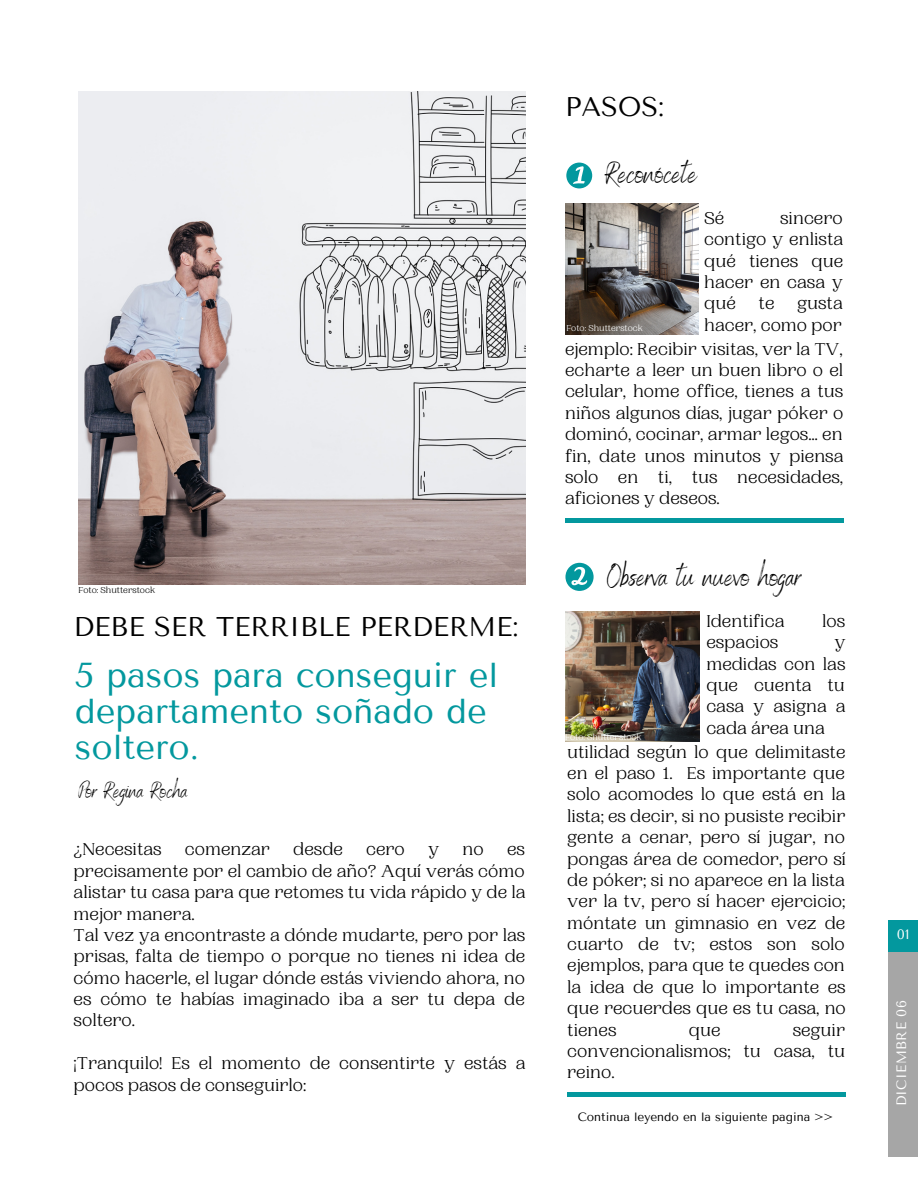
<style>
.page{position:relative;width:918px;height:1188px;background:#fff}
.page>*{position:absolute;margin:0;border:0;box-sizing:border-box;transform-origin:0 0}
.t1{font:34.5px/36px "Tenor Sans";color:#03989e}
.t2{font:30px "Benedict";color:#000}
.t3{font:27px "Tenor Sans";color:#000}
.t4{font:22.5px "Benedict";color:#000}
.t5{font:18px/21.3px "PP Woodland";color:#000;text-align:justify}
.t6{font:13.65px "Tenor Sans";letter-spacing:.03em;color:#fff}
.t7{font:12px "Tenor Sans";color:#000}
.t8{font:9px "PP Woodland";color:#fff}
.t9{font:9px "PP Woodland";color:#000}
</style>
<div class="page">
<img style="left:79px;top:92px;width:446px;height:493px">
<div style="left:888px;top:920px;width:30px;height:33px;background:#03989e"></div>
<div style="left:888px;top:953px;width:30px;height:204px;background:#a6a6a6"></div>
<hr style="left:565px;top:518px;width:279px;height:4px;background:#03989e">
<img style="left:565px;top:204px;width:134px;height:130px">
<svg style="left:566px;top:163px;width:26px;height:25px"></svg>
<hr style="left:567px;top:1092px;width:279px;height:4px;background:#03989e">
<svg style="left:565px;top:563px;width:29px;height:28px"></svg>
<img style="left:565px;top:611px;width:134px;height:131px">
<p class="t9" style="left:79px;top:585px;width:78px">Foto: Shutterstock</p>
<h3 class="t3" style="left:74px;top:611px;width:446px">DEBE SER TERRIBLE PERDERME:</h3>
<h1 class="t1" style="left:75px;top:657px;width:425px">5 pasos para conseguir el departamento soñado de soltero.</h1>
<p class="t4" style="left:79px;top:776px;width:111px">Por Regina Rocha</p>
<p class="t5" style="left:74px;top:839px;width:90px">¿Necesitas</p>
<p class="t5" style="left:185px;top:839px;width:87px">comenzar</p>
<p class="t5" style="left:293px;top:839px;width:51px">desde</p>
<p class="t5" style="left:366px;top:839px;width:40px">cero</p>
<p class="t5" style="left:428px;top:839px;width:13px">y</p>
<p class="t5" style="left:463px;top:839px;width:23px">no</p>
<p class="t5" style="left:74px;top:839px;width:453px;text-align:left;text-indent:433px">es precisamente por el cambio de año? Aquí verás cómo alistar tu casa para que retomes tu vida rápido y de la mejor manera.<br>Tal vez ya encontraste a dónde mudarte, pero por las prisas, falta de tiempo o porque no tienes ni idea de cómo hacerle, el lugar dónde estás viviendo ahora, no es cómo te habías imaginado iba a ser tu depa de soltero.</p>
<p class="t5" style="left:74px;top:1053px;width:453px">¡Tranquilo! Es el momento de consentirte y estás a pocos pasos de conseguirlo:</p>
<h3 class="t3" style="left:565px;top:91px;width:101px">PASOS:</h3>
<h2 class="t2" style="left:605px;top:154px;width:93px">Reconócete</h2>
<p class="t8" style="left:566px;top:323px;width:78px">Foto: Shutterstock</p>
<p class="t5" style="left:704px;top:208px;width:22px">Sé</p>
<p class="t5" style="left:704px;top:208px;width:141px;text-indent:76px">sincero contigo y enlista qué tienes que hacer en casa y qué</p>
<p class="t5" style="left:704px;top:293px;width:140px;text-align:right">gusta<br>hacer, como por</p>
<p class="t5" style="left:759px;top:293px;width:17px">te</p>
<p class="t5" style="left:565px;top:339px;width:280px">ejemplo: Recibir visitas, ver la TV, echarte a leer un buen libro o el celular, home office, tienes a tus niños algunos días, jugar póker o dominó, cocinar, armar legos… en fin, date unos minutos y piensa solo en ti, tus necesidades, aficiones y deseos.</p>
<h2 class="t2" style="left:607px;top:557px;width:195px">Observa tu nuevo hogar</h2>
<p class="t5" style="left:706px;top:611px;width:80px">Identifica</p>
<p class="t5" style="left:822px;top:611px;width:25px">los</p>
<p class="t5" style="left:706px;top:632px;width:74px">espacios</p>
<p class="t5" style="left:706px;top:632px;width:141px;text-indent:128px">y medidas con las que cuenta tu casa y asigna a cada área una</p>
<p class="t8" style="left:565px;top:732px;width:78px">Foto: Shutterstock</p>
<p class="t5" style="left:567px;top:742px;width:280px">utilidad según lo que delimitaste en el paso 1. Es importante que solo acomodes lo que está en la lista; es decir, si no pusiste recibir gente a cenar, pero sí jugar, no pongas área de comedor, pero sí de póker; si no aparece en la lista ver la tv, pero sí hacer ejercicio; móntate un gimnasio en vez de cuarto de tv; estos son solo ejemplos, para que te quedes con la idea de que lo importante es que recuerdes que es tu casa, no tienes</p>
<p class="t5" style="left:567px;top:1019px;width:279px;text-indent:225px">seguir convencionalismos; tu casa, tu reino.</p>
<p class="t5" style="left:689px;top:1019px;width:33px">que</p>
<p class="t7" style="left:578px;top:1110px;width:257px">Continua leyendo en la siguiente pagina &gt;&gt;</p>
<p class="t6" style="left:897px;top:927px;width:14px">01</p>
<p class="t6" style="left:894px;top:1106px;width:108px;rotate:-90deg">DICIEMBRE 06</p>
</div>
